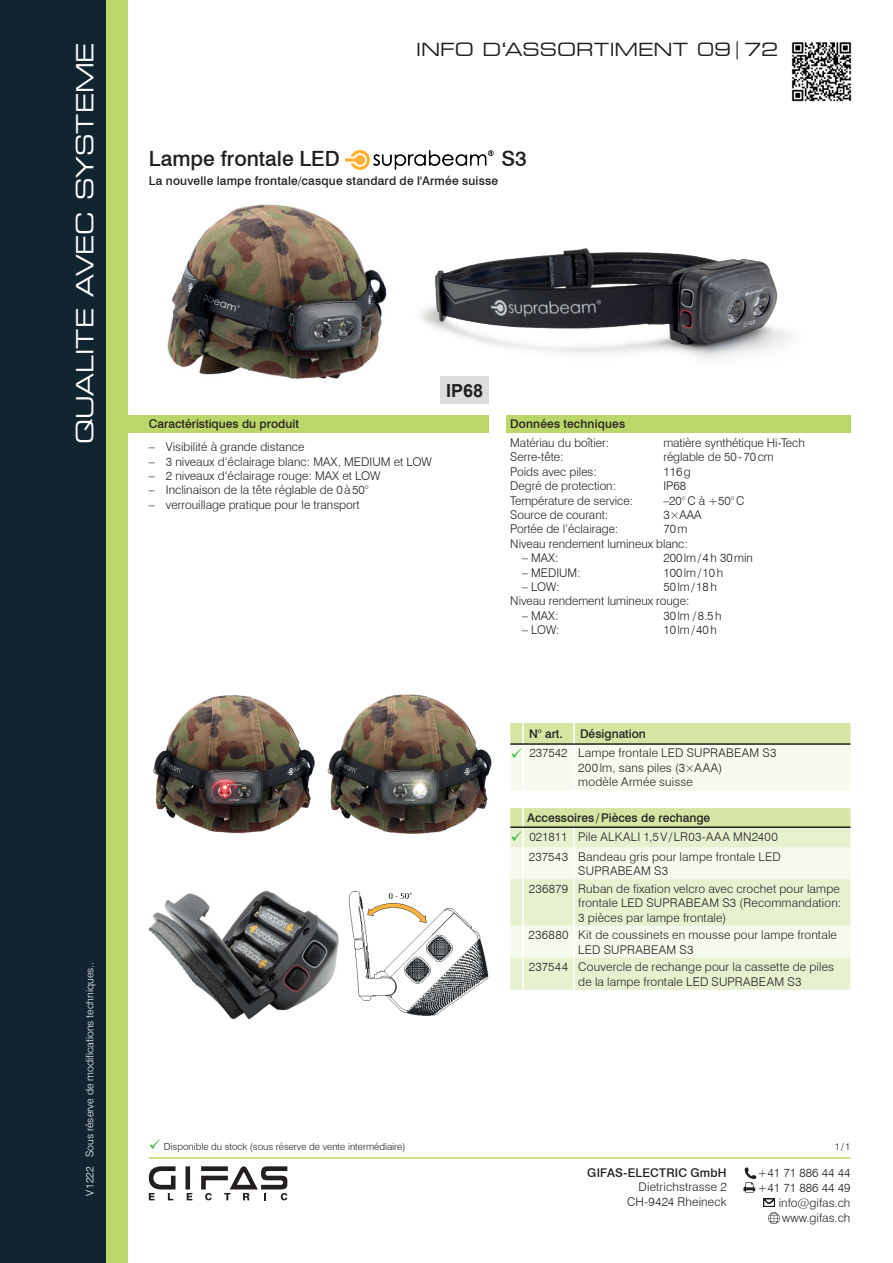
<style>
.page{position:relative;width:893px;height:1263px;background:#fff}
.page>*{position:absolute;margin:0;border:0;box-sizing:border-box;transform-origin:0 0}
.t1{font:expanded 23.55px "Square 721 BT";color:#fff}
.t2{font:500 21px "Swiss 721 BT";color:#231f20}
.t3{font:expanded 18px "Square 721 BT";letter-spacing:.005em;color:#231f20}
.t4{font:700 18px "Arial";color:#231f20}
.t5{font:300 12px/14.4px "Swiss 721 BT";color:#231f20}
.t6{font:500 12px "Swiss 721 BT";letter-spacing:.01em;color:#231f20}
.t7{font:300 10.5px "Swiss 721 BT";color:#fff}
.t8{font:300 9.75px "Swiss 721 BT";color:#231f20}
.s1{color:#3eb649}
</style>
<div class="page">
<div style="left:0;top:0;width:106px;height:1263px;background:#112530"></div>
<div style="left:106px;top:0;width:22px;height:1263px;background:#bbd76a"></div>
<div style="left:185px;top:1166px;width:5px;height:23px;background:#231f20"></div>
<svg style="left:149px;top:1166px;width:27px;height:34px"></svg>
<svg style="left:187px;top:1193px;width:5px;height:7px"></svg>
<svg style="left:201px;top:1166px;width:86px;height:34px"></svg>
<hr style="left:149px;top:1157px;width:701px;height:2px;background:#bbd76a">
<svg style="left:743px;top:1167px;width:13px;height:26px"></svg>
<svg style="left:763px;top:1198px;width:17px;height:26px"></svg>
<div style="left:441px;top:376px;width:48px;height:28px;background:#dcdddf"></div>
<div style="left:120px;top:416px;width:369px;height:17px;background:#bbd76a"></div>
<div style="left:506px;top:416px;width:344px;height:17px;background:#bbd76a"></div>
<img style="left:420px;top:248px;width:372px;height:112px">
<img style="left:148px;top:890px;width:181px;height:130px">
<img style="left:329px;top:891px;width:160px;height:125px">
<img style="left:167px;top:204px;width:220px;height:175px">
<img style="left:327px;top:694px;width:165px;height:140px">
<img style="left:153px;top:695px;width:162px;height:139px">
<img style="left:791px;top:42px;width:61px;height:60px">
<img style="left:346px;top:150px;width:148px;height:20px">
<svg style="left:510px;top:847px;width:340px;height:143px;background:#edf5dd"></svg>
<hr style="left:573px;top:847px;width:2px;height:32px;background:#fff">
<hr style="left:573px;top:879px;width:2px;height:47px;background:#fff">
<hr style="left:573px;top:926px;width:2px;height:32px;background:#fff">
<hr style="left:573px;top:958px;width:2px;height:32px;background:#fff">
<hr style="left:522px;top:847px;width:2px;height:32px;background:#fff">
<hr style="left:522px;top:879px;width:2px;height:47px;background:#fff">
<hr style="left:522px;top:926px;width:2px;height:32px;background:#fff">
<hr style="left:522px;top:958px;width:2px;height:32px;background:#fff">
<svg style="left:510px;top:723px;width:340px;height:124px"></svg>
<h1 class="t1" style="left:71px;top:444px;width:403px;rotate:-90deg">QUALITE AVEC SYSTEME</h1>
<h3 class="t3" style="left:416px;top:39px;width:363px">INFO D‘ASSORTIMENT 09|72</h3>
<h2 class="t2" style="left:149px;top:146px;width:192px">Lampe frontale LED</h2>
<h2 class="t2" style="left:501px;top:146px;width:27px">S3</h2>
<p class="t6" style="left:149px;top:173px;width:351px">La nouvelle lampe frontale/casque standard de l'Armée suisse</p>
<h3 class="t4" style="left:446px;top:378px;width:39px">IP68</h3>
<p class="t6" style="left:149px;top:417px;width:152px">Caractéristiques du produit</p>
<p class="t5" style="left:149px;top:440px;width:157px">– Visibilité à grande distance</p>
<p class="t5" style="left:149px;top:454px;width:284px">– 3 niveaux d‘éclairage blanc: MAX, MEDIUM et LOW</p>
<p class="t5" style="left:149px;top:468px;width:233px">– 2 niveaux d‘éclairage rouge: MAX et LOW</p>
<p class="t5" style="left:149px;top:483px;width:222px">– Inclinaison de la tête réglable de 0à50°</p>
<p class="t5" style="left:149px;top:497px;width:213px">– verrouillage pratique pour le transport</p>
<p class="t6" style="left:510px;top:417px;width:116px">Données techniques</p>
<p class="t5" style="left:510px;top:435px;width:101px">Matériau du boîtier:</p>
<p class="t5" style="left:663px;top:435px;width:143px">matière synthétique Hi-Tech</p>
<p class="t5" style="left:510px;top:450px;width:55px">Serre-tête:</p>
<p class="t5" style="left:663px;top:450px;width:112px">réglable de 50-70cm</p>
<p class="t5" style="left:510px;top:464px;width:88px">Poids avec piles:</p>
<p class="t5" style="left:663px;top:464px;width:29px">116g</p>
<p class="t5" style="left:510px;top:479px;width:107px">Degré de protection:</p>
<p class="t5" style="left:663px;top:479px;width:24px">IP68</p>
<p class="t5" style="left:510px;top:493px;width:124px">Température de service:</p>
<p class="t5" style="left:663px;top:493px;width:83px">–20°C à +50°C</p>
<p class="t5" style="left:510px;top:507px;width:100px">Source de courant:</p>
<p class="t5" style="left:663px;top:507px;width:40px">3×AAA</p>
<p class="t5" style="left:510px;top:522px;width:110px">Portée de l’éclairage:</p>
<p class="t5" style="left:510px;top:522px;width:179px;text-align:right">70m<br>Niveau rendement lumineux blanc:</p>
<p class="t5" style="left:522px;top:551px;width:38px">– MAX:</p>
<p class="t5" style="left:663px;top:551px;width:91px">200lm/4h 30min</p>
<p class="t5" style="left:522px;top:565px;width:60px">– MEDIUM:</p>
<p class="t5" style="left:663px;top:565px;width:61px">100lm/10h</p>
<p class="t5" style="left:522px;top:579px;width:39px">– LOW:</p>
<p class="t5" style="left:510px;top:579px;width:208px;text-indent:153px">50lm/18h<br>Niveau rendement lumineux rouge:</p>
<p class="t5" style="left:522px;top:608px;width:38px">– MAX:</p>
<p class="t5" style="left:663px;top:608px;width:60px">30lm /8.5h</p>
<p class="t5" style="left:522px;top:623px;width:39px">– LOW:</p>
<p class="t5" style="left:663px;top:623px;width:55px">10lm/40h</p>
<p class="t7" style="left:83px;top:1157px;width:197px;rotate:-90deg">Sous réserve de modifications techniques..</p>
<p class="t7" style="left:83px;top:1196px;width:31px;rotate:-90deg">V1222</p>
<p class="t8" style="left:149px;top:1140px;width:258px"><span class="s1">✓</span> Disponible du stock (sous réserve de vente intermédiaire)</p>
<p class="t6" style="left:529px;top:726px;width:35px">N° art.</p>
<p class="t6" style="left:580px;top:726px;width:67px">Désignation</p>
<p class="t5" style="left:578px;top:746px;width:200px;text-indent:-68px"><span class="s1">✓</span> 237542 Lampe frontale LED SUPRABEAM S3<br>200lm, sans piles (3×AAA)<br>modèle Armée suisse</p>
<p class="t6" style="left:527px;top:811px;width:184px">Accessoires/Pièces de rechange</p>
<p class="t5" style="left:510px;top:826px;width:272px;line-height:20.1px;text-align:right"><span class="s1">✓</span> 021811 Pile ALKALI 1,5V/LR03-AAA MN2400<br>237543 Bandeau gris pour lampe frontale LED</p>
<p class="t5" style="left:529px;top:862px;width:313px;line-height:17.5px;text-indent:49px">SUPRABEAM S3<br>236879 Ruban de fixation velcro avec crochet pour lampe</p>
<p class="t5" style="left:578px;top:895px;width:264px">frontale LED SUPRABEAM S3 (Recommandation:<br>3 pièces par lampe frontale)</p>
<p class="t5" style="left:578px;top:927px;width:260px;text-indent:-50px">236880 Kit de coussinets en mousse pour lampe frontale<br>LED SUPRABEAM S3</p>
<p class="t5" style="left:578px;top:959px;width:257px;text-indent:-49px">237544 Couvercle de rechange pour la cassette de piles de la lampe frontale LED SUPRABEAM S3</p>
<p class="t6" style="left:587px;top:1165px;width:141px">GIFAS-ELECTRIC GmbH</p>
<p class="t5" style="left:627px;top:1179px;width:101px;text-align:right">Dietrichstrasse 2<br>CH-9424 Rheineck</p>
<p class="t8" style="left:835px;top:1140px;width:17px">1/1</p>
<p class="t5" style="left:757px;top:1165px;width:95px;line-height:15px;text-align:right">+41 71 886 44 44 +41 71 886 44 49 info@gifas.ch www.gifas.ch</p>
</div>
